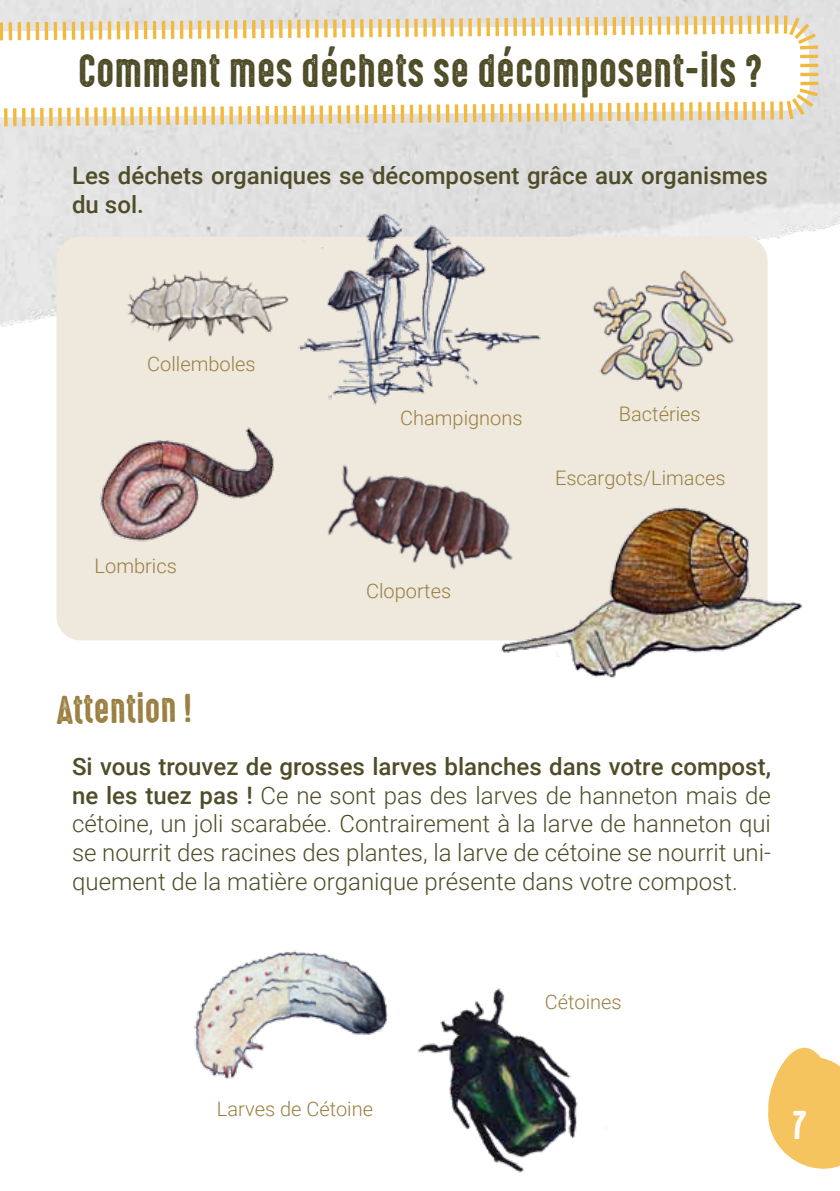
<style>
.page{position:relative;width:840px;height:1191px;background:#fff}
.page>*{position:absolute;margin:0;border:0;box-sizing:border-box;transform-origin:0 0}
.t1{font:42px "High Voltage Rough";color:#4f4d28}
.t2{font:36px "High Voltage Rough";color:#9a7f41}
.t3{font:36px "High Voltage Rough";color:#fff}
.t4{font:300 24px/28.8px "Roboto";color:#4f4d28;text-align:justify}
.t5{font:500 24px/28.8px "Roboto";color:#4f4d28}
.t6{font:300 20px "Roboto";color:#9a7f41}
.s1{font-weight:500}
</style>
<div class="page">
<svg style="left:0;top:12px;width:821px;height:125px"></svg>
<div style="left:56px;top:237px;width:711px;height:403px;background:#eee8dd;border-radius:24px"></div>
<svg style="left:768px;top:1047px;width:71px;height:122px"></svg>
<img style="left:593px;top:256px;width:175px;height:141px">
<img style="left:483px;top:499px;width:320px;height:179px">
<img style="left:100px;top:427px;width:174px;height:115px">
<img style="left:194px;top:949px;width:195px;height:131px">
<img style="left:126px;top:271px;width:161px;height:71px">
<img style="left:287px;top:192px;width:257px;height:214px">
<img style="left:327px;top:465px;width:225px;height:139px">
<img style="left:417px;top:988px;width:190px;height:185px">
<h1 class="t1" style="left:78px;top:39px;width:686px">Comment mes déchets se décomposent-ils ?</h1>
<p class="t5" style="left:72px;top:160px;width:697px">Les déchets organiques se décomposent grâce aux organismes du sol.</p>
<p class="t6" style="left:147px;top:350px;width:110px">Collemboles</p>
<p class="t6" style="left:94px;top:551px;width:84px">Lombrics</p>
<p class="t6" style="left:400px;top:403px;width:124px">Champignons</p>
<p class="t6" style="left:618px;top:400px;width:83px">Bactéries</p>
<p class="t6" style="left:366px;top:576px;width:87px">Cloportes</p>
<p class="t6" style="left:554px;top:464px;width:172px">Escargots/Limaces</p>
<h2 class="t2" style="left:56px;top:683px;width:137px;rotate:-1deg">Attention !</h2>
<p class="t4" style="left:72px;top:751px;width:700px"><span class="s1">Si vous trouvez de grosses larves blanches dans votre compost, ne les tuez pas !</span> Ce ne sont pas des larves de hanneton mais de cétoine, un joli scarabée. Contrairement à la larve de hanneton qui se nourrit des racines des plantes, la larve de cétoine se nourrit uni&shy;quement de la matière organique présente dans votre compost.</p>
<p class="t6" style="left:217px;top:1095px;width:157px">Larves de Cétoine</p>
<p class="t6" style="left:544px;top:987px;width:78px">Cétoines</p>
<h2 class="t3" style="left:792px;top:1097px;width:15px">7</h2>
</div>
